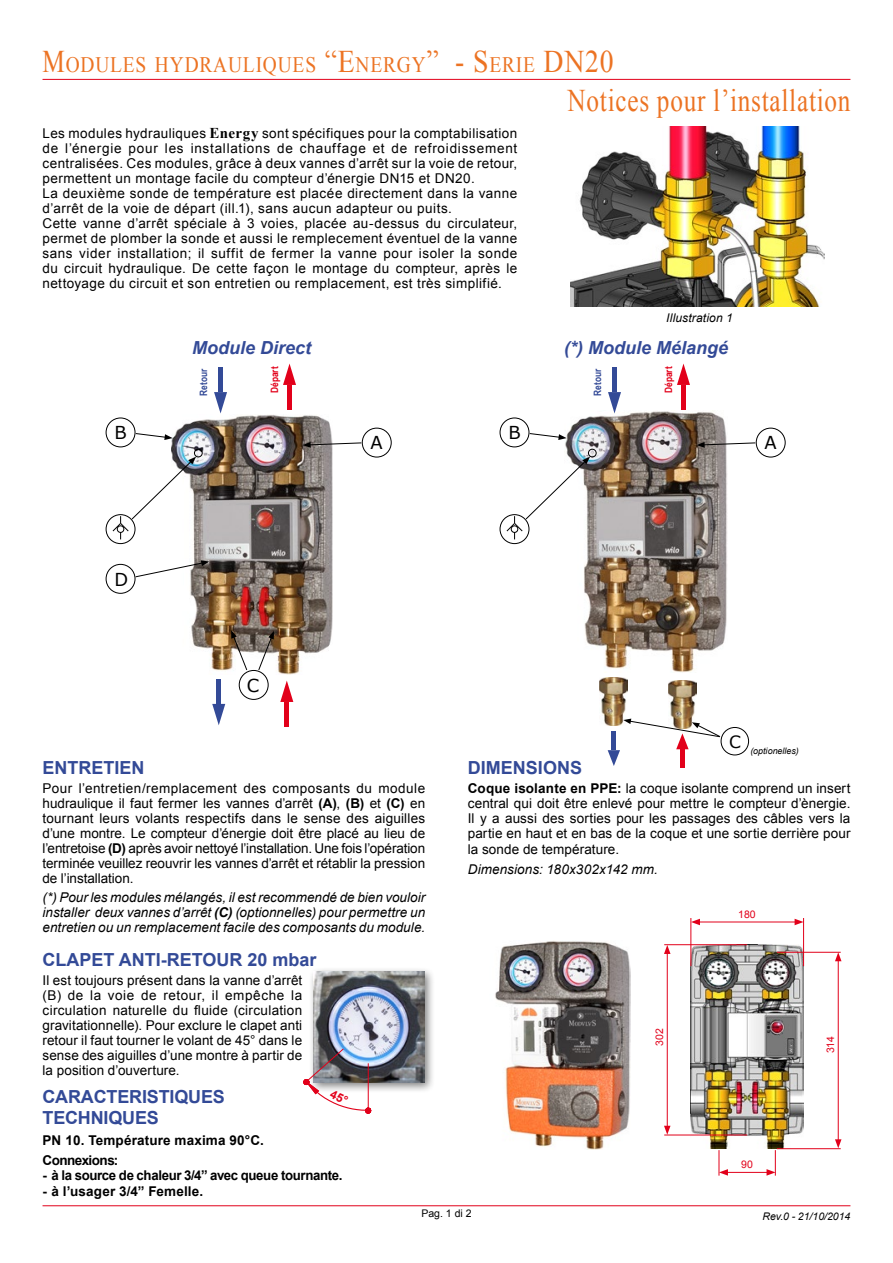
<style>
.page{position:relative;width:893px;height:1263px;background:#fff}
.page>*{position:absolute;margin:0;border:0;box-sizing:border-box;transform-origin:0 0}
.t1{font:31.5px "Times New Roman";letter-spacing:.03em;color:#ec7323;scale:.8 1}
.t2{font:22.05px "Times New Roman";letter-spacing:.045em;color:#ec7323;scale:.88 1}
.t3{font:700 18px/21.6px "Arial";color:#334a97}
.t4{font:italic 700 18px "Arial";color:#334a97}
.t5{font:17.85px "Verdana";color:#000}
.t6{font:13.5px/15px "Arial";letter-spacing:.03em;color:#000;text-align:justify}
.t7{font:italic 13.5px/15px "Arial";letter-spacing:.005em;color:#000;text-align:justify}
.t8{font:700 13.5px "Arial";letter-spacing:-.025em;color:#000}
.t9{font:700 13.5px/19.8px "Arial";letter-spacing:.01em;color:#000}
.t10{font:700 13.5px "Arial";letter-spacing:.015em;color:#000}
.t11{font:italic 12px "Arial";letter-spacing:.015em;color:#000}
.t12{font:italic 10.5px "Arial";color:#000}
.t13{font:10.5px "Arial";color:#e2001a}
.t14{font:10.5px "Arial";color:#000}
.t15{font:700 10.2px "Arial Narrow";color:#334a97}
.t16{font:700 10.2px "Arial Narrow";color:#e2001a}
.t17{font:italic 8.85px "Arial";color:#000}
.s1{font-size:31.5px}
.s2{font-family:"Times New Roman";font-weight:700;font-size:15px}
.s3{font-weight:700}
</style>
<div class="page">
<hr style="left:43px;top:79px;width:807px;height:1px;background:#e2001a">
<hr style="left:43px;top:1205px;width:807px;height:1px;background:#e2001a">
<img style="left:571px;top:127px;width:254px;height:180px">
<img style="left:171px;top:415px;width:161px;height:260px">
<svg style="left:212px;top:704px;width:13px;height:21px"></svg>
<hr style="left:217px;top:679px;width:4px;height:25px;background:#334a97">
<svg style="left:214px;top:392px;width:13px;height:21px"></svg>
<div style="left:218px;top:367px;width:5px;height:25px;background:#334a97"></div>
<svg style="left:280px;top:680px;width:13px;height:22px"></svg>
<hr style="left:285px;top:702px;width:4px;height:25px;background:#e2001a">
<svg style="left:283px;top:363px;width:13px;height:22px"></svg>
<div style="left:287px;top:385px;width:5px;height:25px;background:#e2001a"></div>
<div style="left:106px;top:418px;width:29px;height:29px;border:1px solid #000;border-radius:50%"></div>
<svg style="left:135px;top:433px;width:38px;height:7px"></svg>
<div style="left:362px;top:428px;width:30px;height:29px;border:1px solid #000;border-radius:50%"></div>
<div style="left:106px;top:514px;width:29px;height:30px;border:1px solid #000;border-radius:50%"></div>
<svg style="left:303px;top:442px;width:59px;height:6px"></svg>
<div style="left:239px;top:670px;width:30px;height:30px;border:1px solid #000;border-radius:50%"></div>
<div style="left:194px;top:449px;width:8px;height:8px;border:1px solid #000;border-radius:50%"></div>
<svg style="left:112px;top:457px;width:84px;height:82px"></svg>
<div style="left:106px;top:564px;width:29px;height:30px;border:1px solid #000;border-radius:50%"></div>
<svg style="left:135px;top:560px;width:74px;height:17px"></svg>
<svg style="left:258px;top:631px;width:16px;height:40px"></svg>
<svg style="left:231px;top:630px;width:17px;height:41px"></svg>
<img style="left:691px;top:945px;width:113px;height:204px">
<hr style="left:691px;top:918px;width:1px;height:48px;background:#e2001a">
<hr style="left:803px;top:918px;width:1px;height:48px;background:#e2001a">
<hr style="left:664px;top:944px;width:83px;height:1px;background:#e2001a">
<hr style="left:664px;top:1135px;width:83px;height:1px;background:#e2001a">
<hr style="left:777px;top:1148px;width:64px;height:1px;background:#e2001a">
<hr style="left:777px;top:952px;width:64px;height:1px;background:#e2001a">
<hr style="left:667px;top:951px;width:1px;height:177px;background:#e2001a">
<svg style="left:664px;top:945px;width:6px;height:9px"></svg>
<svg style="left:664px;top:1126px;width:6px;height:9px"></svg>
<hr style="left:838px;top:959px;width:1px;height:183px;background:#e2001a">
<svg style="left:835px;top:952px;width:6px;height:9px"></svg>
<svg style="left:835px;top:1139px;width:6px;height:9px"></svg>
<hr style="left:697px;top:922px;width:100px;height:1px;background:#e2001a">
<svg style="left:691px;top:919px;width:9px;height:6px"></svg>
<svg style="left:795px;top:919px;width:9px;height:6px"></svg>
<hr style="left:725px;top:1172px;width:44px;height:1px;background:#e2001a">
<svg style="left:719px;top:1150px;width:9px;height:26px"></svg>
<svg style="left:766px;top:1150px;width:10px;height:26px"></svg>
<img style="left:565px;top:411px;width:163px;height:261px">
<svg style="left:608px;top:392px;width:13px;height:21px"></svg>
<div style="left:612px;top:367px;width:5px;height:25px;background:#334a97"></div>
<svg style="left:677px;top:363px;width:13px;height:22px"></svg>
<div style="left:681px;top:385px;width:5px;height:25px;background:#e2001a"></div>
<div style="left:500px;top:418px;width:29px;height:29px;border:1px solid #000;border-radius:50%"></div>
<svg style="left:529px;top:433px;width:38px;height:7px"></svg>
<div style="left:756px;top:428px;width:30px;height:29px;border:1px solid #000;border-radius:50%"></div>
<div style="left:500px;top:514px;width:29px;height:30px;border:1px solid #000;border-radius:50%"></div>
<svg style="left:696px;top:442px;width:60px;height:6px"></svg>
<div style="left:588px;top:449px;width:8px;height:8px;border:1px solid #000;border-radius:50%"></div>
<svg style="left:506px;top:457px;width:84px;height:82px"></svg>
<img style="left:600px;top:678px;width:28px;height:47px">
<img style="left:668px;top:681px;width:28px;height:38px">
<hr style="left:680px;top:749px;width:4px;height:19px;background:#e2001a">
<div style="left:721px;top:727px;width:28px;height:28px;border:1px solid #000;border-radius:50%"></div>
<svg style="left:608px;top:719px;width:112px;height:47px"></svg>
<div style="left:308px;top:966px;width:127px;height:127px;background:#000;opacity:.5"></div>
<img style="left:314px;top:972px;width:110px;height:110px">
<img style="left:495px;top:941px;width:135px;height:208px">
<img style="left:303px;top:1048px;width:69px;height:66px">
<h2 class="t2" style="left:43px;top:50px;width:651px"><span class="s1">M</span>ODULES HYDRAULIQUES <span class="s1">“E</span>NERGY<span class="s1">” - S</span> ERIE <span class="s1">DN20</span></h2>
<p class="t6" style="left:43px;top:126px;width:476px;text-align:left">Les modules hydrauliques <span class="s2">Energy</span> sont spécifiques pour la comptabilisation de l’énergie pour les installations de chauffage et de refroidissement centralisées. Ces modules, grâce à deux vannes d’arrêt sur la voie de retour, permettent un montage facile du compteur d’énergie DN15 et DN20.<br>La deuxième sonde de température est placée directement dans la vanne d’arrêt de la voie de départ (ill.1), sans aucun adapteur ou puits.<br>Cette vanne d’arrêt spéciale à 3 voies, placée au-dessus du circulateur, permet de plomber la sonde et aussi le remplecement éventuel de la vanne sans vider installation; il suffit de fermer la vanne pour isoler la sonde du circuit hydraulique. De cette façon le montage du compteur, après le nettoyage du circuit et son entretien ou remplacement, est très simplifié.</p>
<h1 class="t1" style="left:568px;top:79px;width:355px">Notices pour l’installation</h1>
<p class="t11" style="left:666px;top:310px;width:68px">Illustration 1</p>
<h3 class="t4" style="left:192px;top:335px;width:121px">Module Direct</h3>
<h3 class="t4" style="left:564px;top:335px;width:166px">(*) Module Mélangé</h3>
<h3 class="t5" style="left:114px;top:420px;width:14px">B</h3>
<p class="t15" style="left:196px;top:395px;width:29px;rotate:-90deg">Retour</p>
<p class="t16" style="left:267px;top:393px;width:28px;rotate:-90deg">Départ</p>
<h3 class="t5" style="left:371px;top:431px;width:14px">A</h3>
<h3 class="t5" style="left:508px;top:420px;width:14px">B</h3>
<p class="t15" style="left:590px;top:395px;width:29px;rotate:-90deg">Retour</p>
<p class="t16" style="left:661px;top:393px;width:28px;rotate:-90deg">Départ</p>
<h3 class="t5" style="left:765px;top:431px;width:14px">A</h3>
<h3 class="t5" style="left:114px;top:567px;width:15px">D</h3>
<h3 class="t5" style="left:247px;top:673px;width:14px">C</h3>
<h3 class="t3" style="left:43px;top:757px;width:104px">ENTRETIEN</h3>
<p class="t6" style="left:43px;top:781px;width:384px">Pour l’entretien/remplacement des composants du module hudraulique il faut fermer les vannes d’arrêt <span class="s3">(A)</span>, <span class="s3">(B)</span> et <span class="s3">(C)</span> en tournant leurs volants respectifs dans le sense des aiguilles d’une montre. Le compteur d’énergie doit être placé au lieu de l’entretoise <span class="s3">(D)</span> après avoir nettoyé l’installation. Une fois l’opération terminée veuillez reouvrir les vannes d’arrêt et rétablir la pression de l’installation.</p>
<p class="t7" style="left:43px;top:890px;width:384px">(*) Pour les modules mélangés, il est recommendé de bien vouloir installer deux vannes d’arrêt <span class="s3">(C)</span> (optionnelles) pour permettre un entretien ou un remplacement facile des composants du module.</p>
<h3 class="t3" style="left:43px;top:949px;width:276px">CLAPET ANTI-RETOUR 20 mbar</h3>
<p class="t6" style="left:43px;top:973px;width:261px">Il est toujours présent dans la vanne d’arrêt (B) de la voie de retour, il empêche la circulation naturelle du fluide (circulation gravitationnelle). Pour exclure le clapet anti retour il faut tourner le volant de 45° dans le sense des aiguilles d’une montre à partir de la position d’ouverture.</p>
<h3 class="t3" style="left:43px;top:1086px;width:184px">CARACTERISTIQUES<br>TECHNIQUES</h3>
<p class="t9" style="left:43px;top:1130px;width:223px">PN 10. Température maxima 90°C.<br>Connexions:</p>
<p class="t8" style="left:43px;top:1166px;width:301px">- à la source de chaleur 3/4” avec queue tournante.</p>
<p class="t10" style="left:43px;top:1182px;width:162px">- à l’usager 3/4” Femelle.</p>
<p class="t17" style="left:729px;top:745px;width:71px"><sup>C</sup> (optionelles)</p>
<h3 class="t3" style="left:468px;top:757px;width:116px">DIMENSIONS</h3>
<p class="t6" style="left:468px;top:781px;width:384px"><span class="s3">Coque isolante en PPE:</span> la coque isolante comprend un insert central qui doit être enlevé pour mettre le compteur d’ènergie.<br>Il y a aussi des sorties pour les passages des câbles vers la partie en haut et en bas de la coque et une sortie derrière pour la sonde de température.</p>
<p class="t7" style="left:468px;top:862px;width:192px">Dimensions: 180x302x142 mm.</p>
<p class="t13" style="left:738px;top:908px;width:19px">180</p>
<p class="t13" style="left:652px;top:1046px;width:19px;rotate:-90deg">302</p>
<p class="t13" style="left:824px;top:1053px;width:19px;rotate:-90deg">314</p>
<p class="t13" style="left:741px;top:1157px;width:13px">90</p>
<p class="t14" style="left:421px;top:1206px;width:52px">Pag. 1 di 2</p>
<p class="t12" style="left:762px;top:1210px;width:89px">Rev.0 - 21/10/2014</p>
</div>
